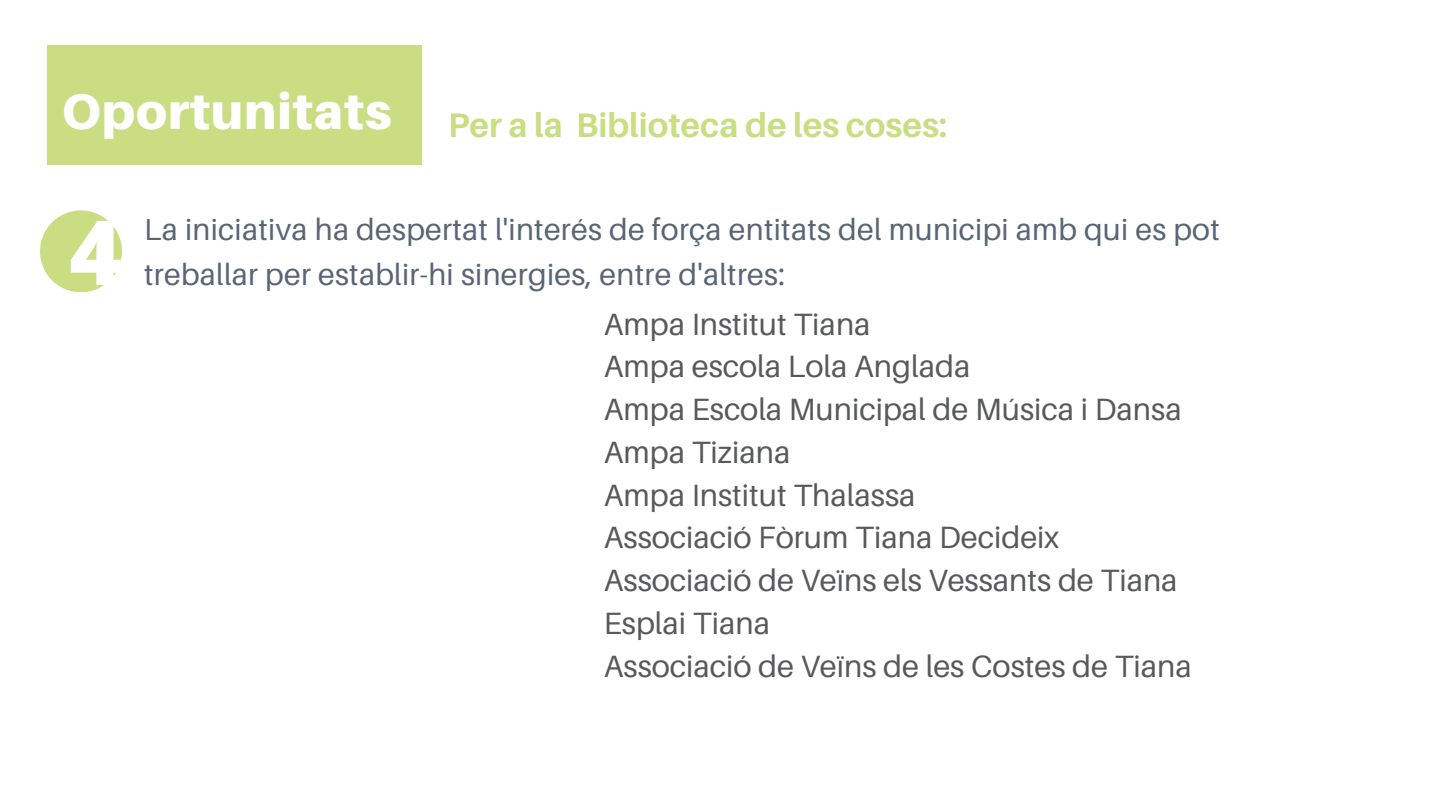
<style>
.page{position:relative;width:1440px;height:810px;background:#fff}
.page>*{position:absolute;margin:0;border:0;box-sizing:border-box;transform-origin:0 0}
.t1{font:800 90px "Open Sans";color:#fff}
.t2{font:900 50px "Aileron";letter-spacing:.02em;color:#fff}
.t3{font:700 34px "Aileron";color:#cbdd82}
.t4{font:30.8px/42.8px "Aileron";color:#58595b}
.t5{font:30.3px "Aileron";letter-spacing:.01em;color:#596475}
</style>
<div class="page">
<div style="left:40px;top:210px;width:82px;height:82px;background:#cbdd82;border-radius:50%"></div>
<div style="left:47px;top:45px;width:375px;height:119px;background:#cbdd82"></div>
<h2 class="t2" style="left:61px;top:80px;width:332px">Oportunitats</h2>
<p class="t3" style="left:448px;top:104px;width:501px">Per a la Biblioteca de les coses:</p>
<h1 class="t1" style="left:69px;top:189px;width:54px">4</h1>
<p class="t5" style="left:144px;top:210px;width:1077px">La iniciativa ha despertat l'interés de força entitats del municipi amb qui es pot</p>
<p class="t5" style="left:144px;top:255px;width:642px">treballar per establir-hi sinergies, entre d'altres:</p>
<p class="t4" style="left:604px;top:302px;width:589px">Ampa Institut Tiana<br>Ampa escola Lola Anglada<br>Ampa Escola Municipal de Música i Dansa<br>Ampa Tiziana<br>Ampa Institut Thalassa<br>Associació Fòrum Tiana Decideix<br>Associació de Veïns els Vessants de Tiana<br>Esplai Tiana<br>Associació de Veïns de les Costes de Tiana</p>
</div>
